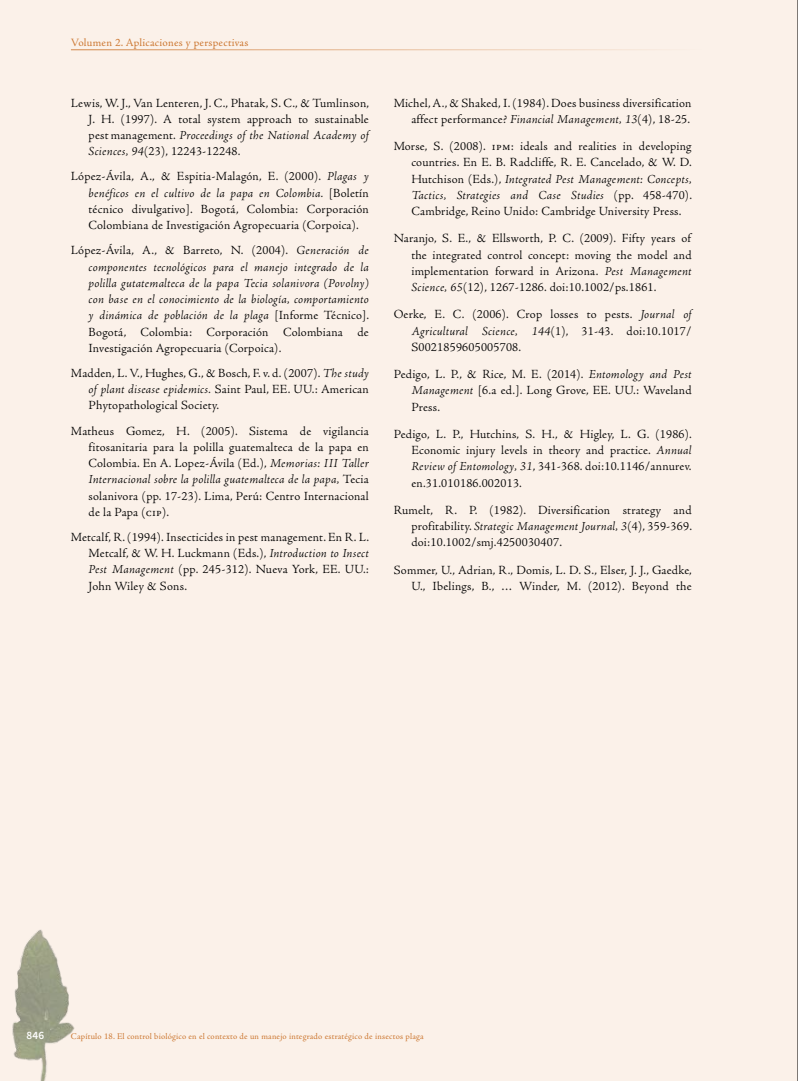
<style>
.page{position:relative;width:798px;height:1081px;background:#fff}
.page>*{position:absolute;margin:0;border:0;box-sizing:border-box;transform-origin:0 0}
.t1{font:300 12.5px/16.2px "Adobe Jenson Pro";letter-spacing:.02em;color:#000;text-align:justify}
.t2{font:italic 300 12.5px/16.2px "Adobe Jenson Pro";letter-spacing:.015em;color:#000;text-align:justify}
.t3{font:11.25px "Adobe Jenson Pro";letter-spacing:.02em;color:#cd7934}
.t4{font:600 11.25px "Source Sans Pro";color:#fff}
.t5{font:8.75px "Adobe Jenson Pro";letter-spacing:.02em;color:#cd7934}
.s1{font-style:italic}
.s2{font-style:normal}
</style>
<div class="page">
<div style="left:0;top:0;width:797px;height:1081px;background:#fbf1e9"></div>
<img style="left:12px;top:929px;width:63px;height:152px">
<hr style="left:71px;top:50px;width:638px;height:1px;background:#cd7934">
<hr style="left:797px;top:0;width:1px;height:1081px;background:#000">
<p class="t3" style="left:71px;top:36px;width:179px">Volumen 2. Aplicaciones y perspectivas</p>
<p class="t1" style="left:89px;top:95px;width:284px;text-align:left;text-indent:-18px">Lewis, W. J., Van Lenteren, J. C., Phatak, S. C., &amp; Tumlinson, J. H. (1997). A total system approach to sustainable pest management. <span class="s1">Proceedings of the National Academy of Sciences, 94</span>(23), 12243-12248.</p>
<p class="t1" style="left:89px;top:169px;width:281px;text-indent:-18px">López-Ávila, A., &amp; Espitia-Malagón, E. (2000). <span class="s1">Plagas y benéficos en el cultivo de la papa en Colombia.</span> [Boletín técnico divulgativo]. Bogotá, Colombia: Corporación Colombiana de Investigación Agropecuaria (Corpoica).</p>
<p class="t2" style="left:89px;top:243px;width:282px;text-indent:-18px"><span class="s2">López-Ávila, A., &amp; Barreto, N. (2004).</span> Generación de componentes tecnológicos para el manejo integrado de la polilla gutatemalteca de la papa Tecia solanivora (Povolny) con base en el conocimiento de la biología, comportamiento y dinámica de población de la plaga <span class="s2">[Informe Técnico].<br>Bogotá, Colombia: Corporación Colombiana de Investigación Agropecuaria (Corpoica).</span></p>
<p class="t1" style="left:89px;top:365px;width:281px;text-indent:-18px">Madden, L. V., Hughes, G., &amp; Bosch, F. v. d. (2007). <span class="s1">The study of plant disease epidemics.</span> Saint Paul, EE. UU.: American Phytopathological Society.</p>
<p class="t1" style="left:89px;top:423px;width:282px;text-indent:-18px">Matheus Gomez, H. (2005). Sistema de vigilancia fitosanitaria para la polilla guatemalteca de la papa en Colombia. En A. Lopez-Ávila (Ed.), <span class="s1">Memorias: III Taller Internacional sobre la polilla guatemalteca de la papa,</span> Tecia solanivora (pp. 17-23). Lima, Perú: Centro Internacional de la Papa (cip).</p>
<p class="t1" style="left:89px;top:529px;width:282px;text-indent:-18px">Metcalf, R. (1994). Insecticides in pest management. En R. L.<br>Metcalf, &amp; W. H. Luckmann (Eds.), <span class="s1">Introduction to Insect Pest Management</span> (pp. 245-312). Nueva York, EE. UU.:<br>John Wiley &amp; Sons.</p>
<p class="t1" style="left:393px;top:95px;width:299px;text-align:right">Michel, A., &amp; Shaked, I. (1984). Does business diversification affect performance? <span class="s1">Financial Management, 13</span>(4), 18-25.</p>
<p class="t1" style="left:411px;top:138px;width:282px;text-indent:-18px">Morse, S. (2008). ipm: ideals and realities in developing countries. En E. B. Radcliffe, R. E. Cancelado, &amp; W. D.<br>Hutchison (Eds.), <span class="s1">Integrated Pest Management: Concepts, Tactics, Strategies and Case Studies</span> (pp. 458-470).<br>Cambridge, Reino Unido: Cambridge University Press.</p>
<p class="t1" style="left:411px;top:230px;width:282px;text-indent:-18px">Naranjo, S. E., &amp; Ellsworth, P. C. (2009). Fifty years of the integrated control concept: moving the model and implementation forward in Arizona. <span class="s1">Pest Management Science, 65</span>(12), 1267-1286. doi:10.1002/ps.1861.</p>
<p class="t1" style="left:411px;top:306px;width:284px;text-align:left;text-indent:-18px">Oerke, E. C. (2006). Crop losses to pests. <span class="s1">Journal of<br>Agricultural Science, 144</span>(1), 31-43. doi:10.1017/<br>S0021859605005708.</p>
<p class="t1" style="left:411px;top:366px;width:281px;text-indent:-18px">Pedigo, L. P., &amp; Rice, M. E. (2014). <span class="s1">Entomology and Pest Management</span> [6.a ed.]. Long Grove, EE. UU.: Waveland Press.</p>
<p class="t1" style="left:411px;top:426px;width:282px;text-indent:-18px">Pedigo, L. P., Hutchins, S. H., &amp; Higley, L. G. (1986).<br>Economic injury levels in theory and practice. <span class="s1">Annual Review of Entomology, 31</span>, 341-368. doi:10.1146/annurev. en.31.010186.002013.</p>
<p class="t1" style="left:411px;top:502px;width:282px;text-indent:-18px">Rumelt, R. P. (1982). Diversification strategy and profitability. <span class="s1">Strategic Management Journal, 3</span>(4), 359-369. doi:10.1002/smj.4250030407.</p>
<p class="t1" style="left:393px;top:562px;width:299px;text-align:right">Sommer, U., Adrian, R., Domis, L. D. S., Elser, J. J., Gaedke,<br>U., Ibelings, B., … Winder, M. (2012). Beyond the</p>
<p class="t4" style="left:26px;top:1028px;width:19px">846</p>
<p class="t5" style="left:71px;top:1031px;width:354px">Capítulo 18. El control biológico en el contexto de un manejo integrado estratégico de insectos plaga</p>
</div>
